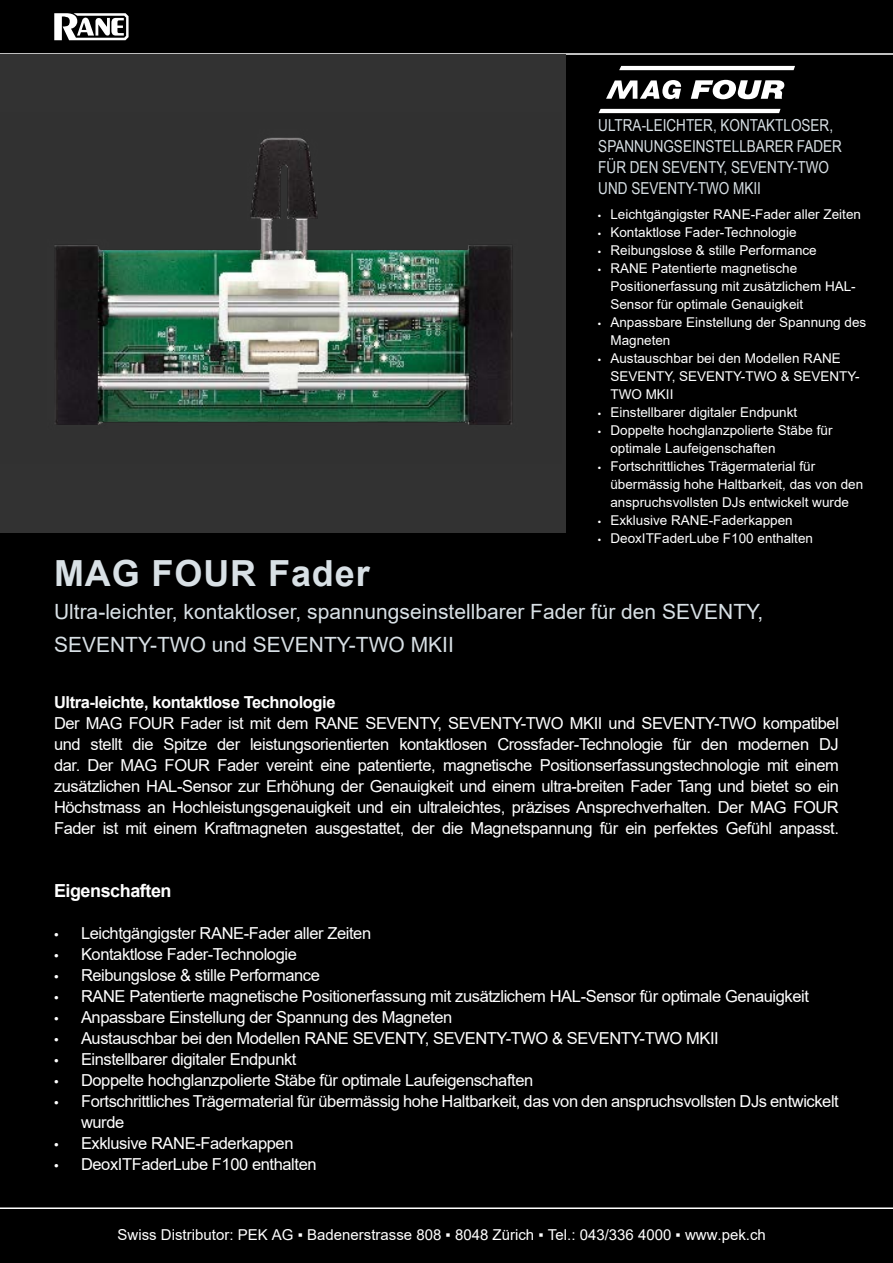
<style>
.page{position:relative;width:893px;height:1263px;background:#000}
.page>*{position:absolute;margin:0;border:0;box-sizing:border-box;transform-origin:0 0}
.t1{font:700 36px "Arial";letter-spacing:.025em;color:#d8e0e5}
.t2{font:21px/33px "Arial";color:#d8e0e5}
.t3{font:700 18px "Arial";letter-spacing:-.025em;color:#fff}
.t4{font:16.5px/21px "Arial";letter-spacing:-.025em;color:#fff;text-align:justify}
.t5{font:16.5px/21px "Arial Narrow";color:#d8e0e5}
.t6{font:700 16.5px "Arial";letter-spacing:-.025em;color:#fff}
.t7{font:15px "Arial";color:#fff}
.t8{font:13.5px/18px "Arial";color:#fff}
.s1{font-family:"Myriad Pro";font-size:12px}
.s2{font-family:"Myriad Pro"}
.s3{color:#000}
</style>
<div class="page">
<hr style="left:0;top:53px;width:893px;height:2px;background:#fff">
<hr style="left:0;top:1207px;width:893px;height:2px;background:#fff">
<svg style="left:47px;top:0;width:104px;height:49px;fill:#000"></svg>
<hr style="left:583px;top:218px;width:304px;height:2px;background:#000">
<hr style="left:583px;top:236px;width:304px;height:2px;background:#000">
<hr style="left:583px;top:254px;width:304px;height:2px;background:#000">
<hr style="left:583px;top:308px;width:304px;height:2px;background:#000">
<hr style="left:583px;top:344px;width:304px;height:2px;background:#000">
<hr style="left:583px;top:398px;width:304px;height:2px;background:#000">
<hr style="left:583px;top:416px;width:304px;height:2px;background:#000">
<hr style="left:583px;top:452px;width:304px;height:2px;background:#000">
<hr style="left:583px;top:506px;width:304px;height:2px;background:#000">
<hr style="left:583px;top:524px;width:304px;height:2px;background:#000">
<hr style="left:583px;top:542px;width:304px;height:2px;background:#000">
<svg style="left:586px;top:51px;width:227px;height:66px;fill:#000"></svg>
<div style="left:0;top:55px;width:566px;height:478px;background:#323232"></div>
<img style="left:54px;top:137px;width:459px;height:288px">
<p class="t5" style="left:598px;top:114px;width:245px">ULTRA-LEICHTER, KONTAKTLOSER,<br>SPANNUNGSEINSTELLBARER FADER<br>FÜR DEN SEVENTY, SEVENTY-TWO<br>UND SEVENTY-TWO MKII</p>
<p class="t8" style="left:598px;top:205px;width:265px"><span class="s1">•</span> Leichtgängigster RANE-Fader aller Zeiten</p>
<p class="t8" style="left:598px;top:223px;width:200px"><span class="s1">•</span> Kontaktlose Fader-Technologie</p>
<p class="t8" style="left:598px;top:241px;width:221px"><span class="s1">•</span> Reibungslose &amp; stille Performance</p>
<p class="t8" style="left:610px;top:259px;width:247px;text-indent:-13px"><span class="s1">•</span> RANE Patentierte magnetische<br>Positionerfassung mit zusätzlichem HAL-<br>Sensor für optimale Genauigkeit</p>
<p class="t8" style="left:610px;top:313px;width:257px;text-indent:-13px"><span class="s1">•</span> Anpassbare Einstellung der Spannung des<br>Magneten</p>
<p class="t8" style="left:610px;top:349px;width:251px;text-indent:-13px"><span class="s1">•</span> Austauschbar bei den Modellen RANE<br>SEVENTY, SEVENTY-TWO &amp; SEVENTY-<br>TWO MKII</p>
<p class="t8" style="left:598px;top:403px;width:201px"><span class="s1">•</span> Einstellbarer digitaler Endpunkt</p>
<p class="t8" style="left:610px;top:421px;width:224px;text-indent:-13px"><span class="s1">•</span> Doppelte hochglanzpolierte Stäbe für optimale Laufeigenschaften</p>
<p class="t8" style="left:610px;top:457px;width:254px;text-indent:-13px"><span class="s1">•</span> Fortschrittliches Trägermaterial für übermässig hohe Haltbarkeit, das von den anspruchsvollsten DJs entwickelt wurde</p>
<p class="t8" style="left:598px;top:511px;width:197px"><span class="s1">•</span> Exklusive RANE-Faderkappen</p>
<p class="t8" style="left:598px;top:529px;width:217px"><span class="s1">•</span> DeoxITFaderLube F100 enthalten</p>
<h1 class="t1" style="left:54px;top:548px;width:317px">MAG FOUR Fader</h1>
<p class="t2" style="left:54px;top:595px;width:711px">Ultra-leichter, kontaktloser, spannungseinstellbarer Fader für den SEVENTY,<br>SEVENTY-TWO und SEVENTY-TWO MKII</p>
<p class="t6" style="left:54px;top:691px;width:283px">Ultra-leichte, kontaktlose Technologie</p>
<p class="t4" style="left:54px;top:713px;width:786px">Der MAG FOUR Fader ist mit dem RANE SEVENTY, SEVENTY-TWO MKII und SEVENTY-TWO kompatibel und stellt die Spitze der leistungsorientierten kontaktlosen Crossfader-Technologie für den modernen DJ dar. Der MAG FOUR Fader vereint eine patentierte, magnetische Positionserfassungstechnologie mit einem zusätzlichen HAL-Sensor zur Erhöhung der Genauigkeit und einem ultra-breiten Fader Tang und bietet so ein Höchstmass an Hochleistungsgenauigkeit und ein ultraleichtes, präzises Ansprechverhalten. Der MAG FOUR Fader ist mit einem Kraftmagneten ausgestattet, der die Magnetspannung für ein perfektes Gefühl anpasst.</p>
<p class="t3" style="left:54px;top:878px;width:119px">Eigenschaften</p>
<p class="t4" style="left:54px;top:923px;width:319px"><span class="s2">•</span> Leichtgängigster RANE-Fader aller Zeiten</p>
<p class="t4" style="left:54px;top:944px;width:244px"><span class="s2">•</span> Kontaktlose Fader-Technologie</p>
<p class="t4" style="left:54px;top:965px;width:267px"><span class="s2">•</span> Reibungslose &amp; stille Performance</p>
<p class="t4" style="left:54px;top:986px;width:757px"><span class="s2">•</span> RANE Patentierte magnetische Positionerfassung mit zusätzlichem HAL-Sensor für optimale Genauigkeit</p>
<p class="t4" style="left:54px;top:1007px;width:400px"><span class="s2">•</span> Anpassbare Einstellung der Spannung des Magneten</p>
<p class="t4" style="left:54px;top:1028px;width:666px"><span class="s2">•</span> Austauschbar bei den Modellen RANE SEVENTY, SEVENTY-TWO &amp; SEVENTY-TWO MKII</p>
<p class="t4" style="left:54px;top:1049px;width:244px"><span class="s2">•</span> Einstellbarer digitaler Endpunkt</p>
<p class="t4" style="left:54px;top:1070px;width:481px"><span class="s2">•</span> Doppelte hochglanzpolierte Stäbe für optimale Laufeigenschaften</p>
<p class="t4" style="left:81px;top:1091px;width:759px;text-indent:-27px"><span class="s2">•</span> Fortschrittliches Trägermaterial für übermässig hohe Haltbarkeit, das von den anspruchsvollsten DJs entwickelt wurde</p>
<p class="t4" style="left:54px;top:1133px;width:241px"><span class="s2">•</span> Exklusive RANE-Faderkappen</p>
<p class="t4" style="left:54px;top:1154px;width:264px"><span class="s2">•</span> DeoxITFaderLube F100 enthalten</p>
<p class="t7" style="left:118px;top:1224px;width:670px">Swiss Distributor: PEK AG ▪ Badenerstrasse 808 ▪ 8048 Zürich ▪ Tel.: 043/336 4000 ▪ www.pek.ch<span class="s3">ek.</span></p>
</div>
